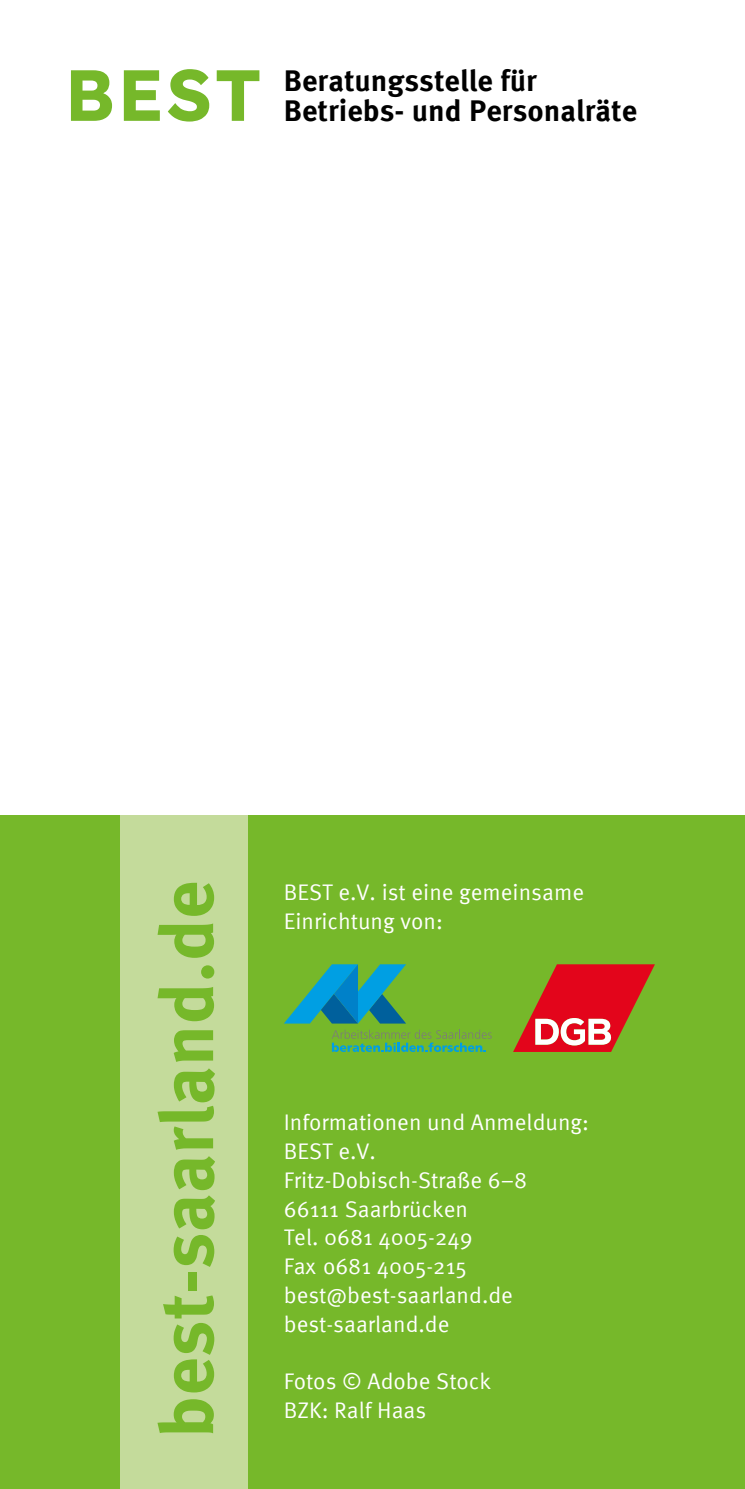
<style>
.page{position:relative;width:745px;height:1489px;background:#fff}
.page>*{position:absolute;margin:0;border:0;box-sizing:border-box;transform-origin:0 0}
.t1{font:700 75px "Meta Pro";color:#76b82a}
.t2{font:700 30px/30px "Meta Pro";color:#000}
.t3{font:22.5px/28.8px "Meta Pro";color:#fff}
</style>
<div class="page">
<div style="left:0;top:815px;width:744px;height:673px;background:#76b82a"></div>
<div style="left:120px;top:815px;width:128px;height:673px;background:#c4db9b"></div>
<svg style="left:331px;top:1029px;width:160px;height:22px"></svg>
<svg style="left:284px;top:964px;width:122px;height:59px"></svg>
<svg style="left:71px;top:69px;width:188px;height:53px"></svg>
<svg style="left:513px;top:964px;width:141px;height:87px"></svg>
<h2 class="t2" style="left:283px;top:63px;width:355px">Beratungsstelle für<br>Betriebs- und Personalräte</h2>
<h1 class="t1" style="left:128px;top:1437px;width:559px;rotate:-90deg">best-saarland.de</h1>
<p class="t3" style="left:283px;top:876px;width:301px">BEST e.V. ist eine gemeinsame<br>Einrichtung von:</p>
<p class="t3" style="left:283px;top:1106px;width:306px">Informationen und Anmeldung:<br>BEST e.V.<br>Fritz-Dobisch-Straße 6–8<br>66111 Saarbrücken<br>Tel. 0681 4005-249<br>Fax o681 4005-215 best@best-saarland.de best-saarland.de</p>
<p class="t3" style="left:283px;top:1365px;width:208px">Fotos © Adobe Stock<br>BZK: Ralf Haas</p>
</div>
